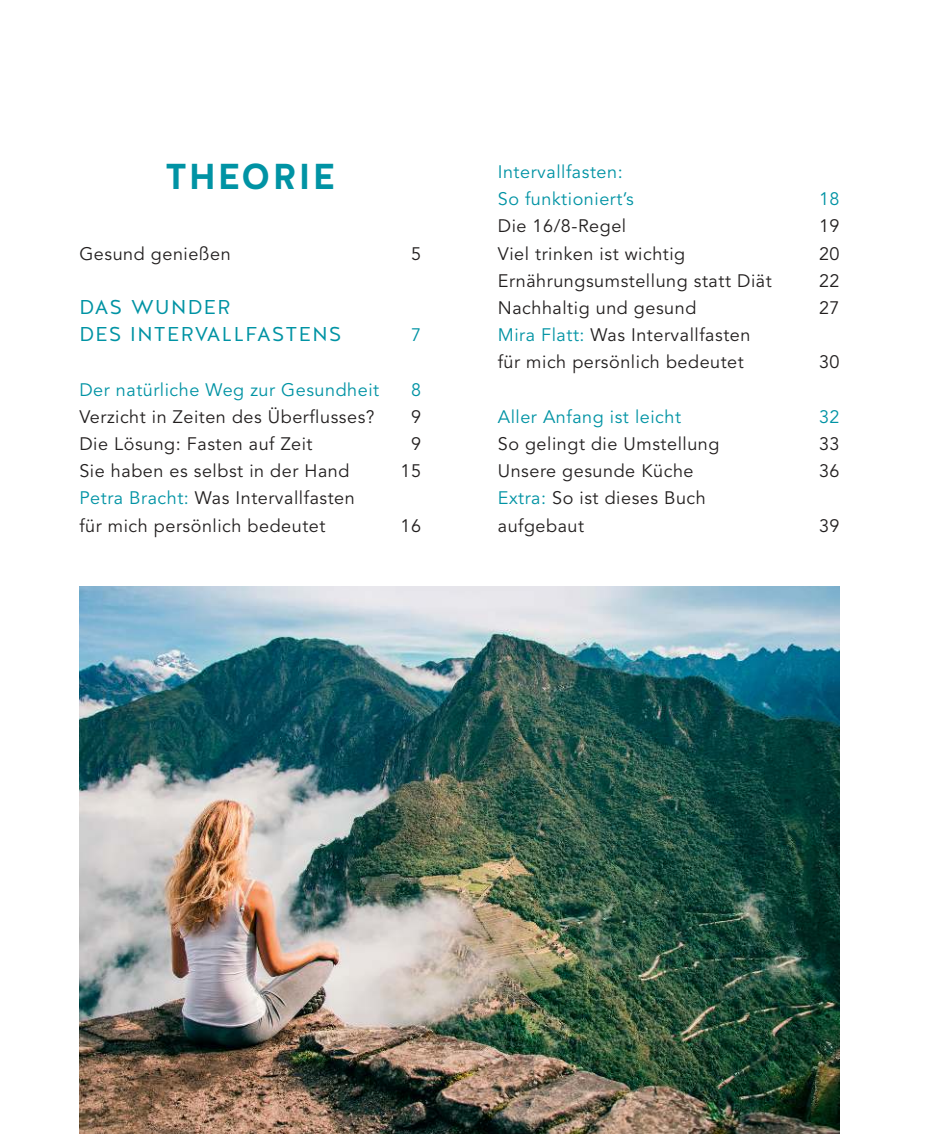
<style>
.page{position:relative;width:936px;height:1134px;background:#fff}
.page>*{position:absolute;margin:0;border:0;box-sizing:border-box;transform-origin:0 0}
.t1{font:600 36px "Halis GR";letter-spacing:.045em;color:#0093a4}
.t2{font:20px/27.2px "Halis GR";letter-spacing:.07em;color:#0093a4}
.t3{font:18px/27.2px "Avenir LT Std";letter-spacing:.03em;color:#221f1f}
.t4{font:18px/27.2px "Avenir LT Std";letter-spacing:.03em;color:#0093a4}
.s1{color:#0093a4}
</style>
<div class="page">
<img style="left:79px;top:586px;width:760px;height:548px">
<h1 class="t1" style="left:165px;top:156px;width:172px">THEORIE</h1>
<p class="t3" style="left:79px;top:241px;width:153px">Gesund genießen</p>
<p class="t3" style="left:411px;top:241px;width:12px">5</p>
<p class="t2" style="left:79px;top:293px;width:263px">DAS WUNDER<br>DES INTERVALLFASTENS</p>
<p class="t4" style="left:411px;top:322px;width:12px">7</p>
<p class="t4" style="left:79px;top:377px;width:301px">Der natürliche Weg zur Gesundheit</p>
<p class="t4" style="left:411px;top:377px;width:12px">8</p>
<p class="t3" style="left:79px;top:404px;width:297px">Verzicht in Zeiten des Überflusses?</p>
<p class="t3" style="left:411px;top:404px;width:12px">9</p>
<p class="t3" style="left:79px;top:431px;width:235px">Die Lösung: Fasten auf Zeit</p>
<p class="t3" style="left:411px;top:431px;width:12px">9</p>
<p class="t3" style="left:79px;top:458px;width:271px">Sie haben es selbst in der Hand</p>
<p class="t3" style="left:400px;top:458px;width:22px">15</p>
<p class="t3" style="left:79px;top:485px;width:277px"><span class="s1">Petra Bracht:</span> Was Intervallfasten für mich persönlich bedeutet</p>
<p class="t3" style="left:400px;top:513px;width:22px">16</p>
<p class="t4" style="left:497px;top:159px;width:137px">Intervallfasten:<br>So funktioniert’s</p>
<p class="t4" style="left:818px;top:186px;width:22px">18</p>
<p class="t3" style="left:497px;top:213px;width:130px">Die 16/8-Regel</p>
<p class="t3" style="left:818px;top:213px;width:22px">19</p>
<p class="t3" style="left:497px;top:241px;width:189px">Viel trinken ist wichtig</p>
<p class="t3" style="left:818px;top:241px;width:22px">20</p>
<p class="t3" style="left:497px;top:268px;width:275px">Ernährungsumstellung statt Diät</p>
<p class="t3" style="left:818px;top:268px;width:22px">22</p>
<p class="t3" style="left:497px;top:295px;width:200px">Nachhaltig und gesund</p>
<p class="t3" style="left:818px;top:295px;width:22px">27</p>
<p class="t3" style="left:497px;top:322px;width:254px"><span class="s1">Mira Flatt:</span> Was Intervallfasten für mich persönlich bedeutet</p>
<p class="t3" style="left:818px;top:349px;width:22px">30</p>
<p class="t4" style="left:497px;top:404px;width:185px">Aller Anfang ist leicht</p>
<p class="t4" style="left:818px;top:404px;width:22px">32</p>
<p class="t3" style="left:497px;top:431px;width:223px">So gelingt die Umstellung</p>
<p class="t3" style="left:818px;top:431px;width:22px">33</p>
<p class="t3" style="left:497px;top:458px;width:197px">Unsere gesunde Küche</p>
<p class="t3" style="left:818px;top:458px;width:22px">36</p>
<p class="t3" style="left:497px;top:485px;width:209px"><span class="s1">Extra:</span> So ist dieses Buch aufgebaut</p>
<p class="t3" style="left:818px;top:513px;width:22px">39</p>
</div>
